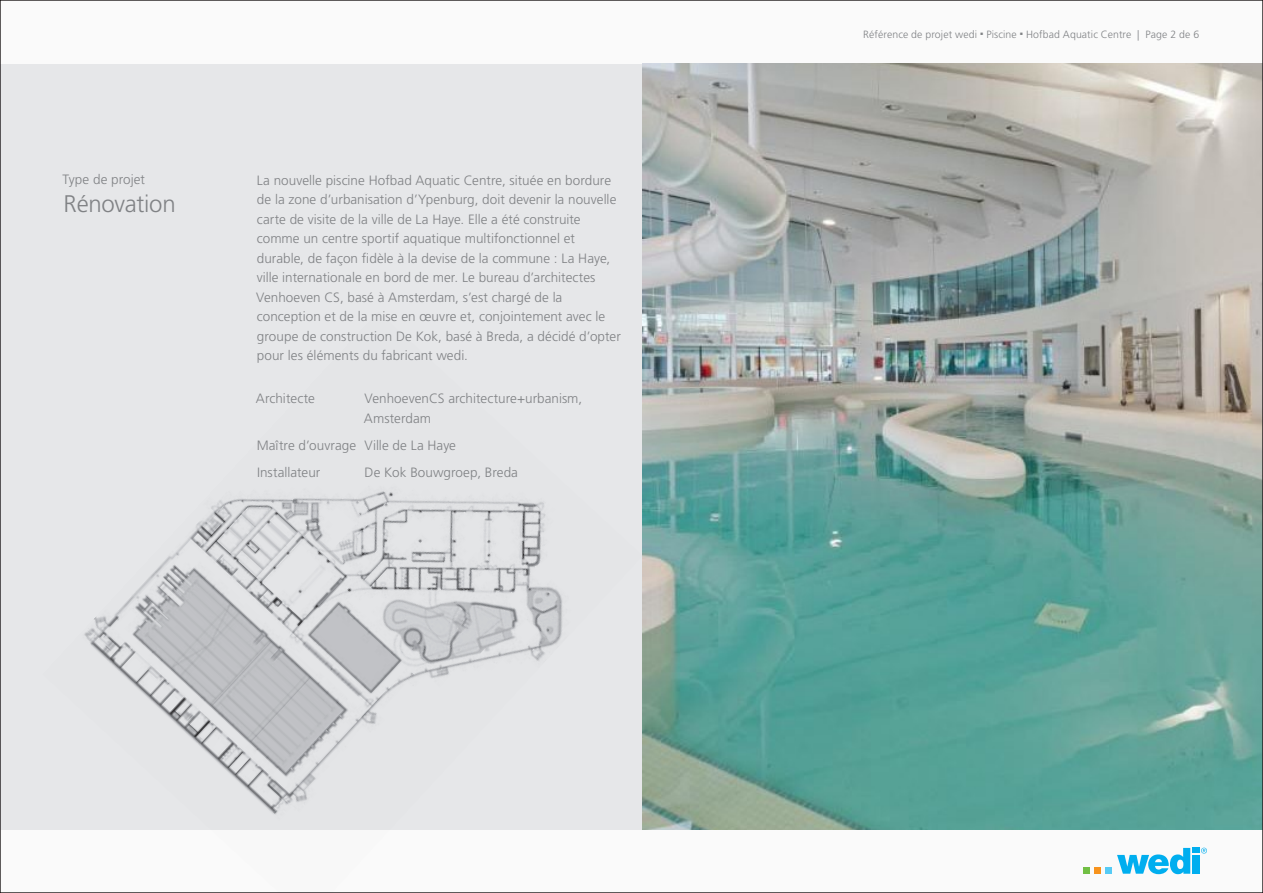
<style>
.page{position:relative;width:1263px;height:893px;background:#fafafa}
.page>*{position:absolute;margin:0;border:0;box-sizing:border-box;transform-origin:0 0}
.t1{font:300 24px "Frutiger LT Std";letter-spacing:-.01em;color:#808285}
.t2{font:300 13.5px/19.5px "Frutiger LT Std";letter-spacing:.005em;color:#808285}
.t3{font:300 10.5px "Frutiger LT Std";letter-spacing:.01em;color:#808285}
</style>
<div class="page">
<div style="left:1083px;top:867px;width:7px;height:7px;background:#71bf44"></div>
<div style="left:1094px;top:867px;width:7px;height:7px;background:#f7931d"></div>
<div style="left:1105px;top:867px;width:7px;height:7px;background:#56cbf5"></div>
<svg style="left:1117px;top:848px;width:90px;height:26px"></svg>
<div style="left:0;top:64px;width:1263px;height:765px;background:#e6e7e9"></div>
<img style="left:42px;top:491px;width:601px;height:339px">
<img style="left:642px;top:64px;width:619px;height:765px">
<p class="t2" style="left:63px;top:170px;width:84px">Type de projet</p>
<h1 class="t1" style="left:64px;top:190px;width:114px">Rénovation</h1>
<p class="t2" style="left:256px;top:170px;width:366px">La nouvelle piscine Hofbad Aquatic Centre, située en bordure de la zone d’urbanisation d’Ypenburg, doit devenir la nouvelle carte de visite de la ville de La Haye. Elle a été construite comme un centre sportif aquatique multifonctionnel et durable, de façon fidèle à la devise de la commune : La Haye, ville internationale en bord de mer. Le bureau d’architectes Venhoeven CS, basé à Amsterdam, s’est chargé de la conception et de la mise en œuvre et, conjointement avec le groupe de construction De Kok, basé à Breda, a décidé d’opter pour les éléments du fabricant wedi.</p>
<p class="t2" style="left:256px;top:389px;width:60px">Architecte</p>
<p class="t2" style="left:364px;top:389px;width:220px">VenhoevenCS architecture+urbanism,<br>Amsterdam</p>
<p class="t2" style="left:257px;top:432px;width:201px;line-height:27px">Maître d’ouvrage Ville de La Haye<br>Installateur</p>
<p class="t2" style="left:365px;top:463px;width:155px">De Kok Bouwgroep, Breda</p>
<p class="t3" style="left:863px;top:28px;width:337px">Référence de projet wedi ○ Piscine ○ Hofbad Aquatic Centre | Page 2 de 6</p>
</div>
